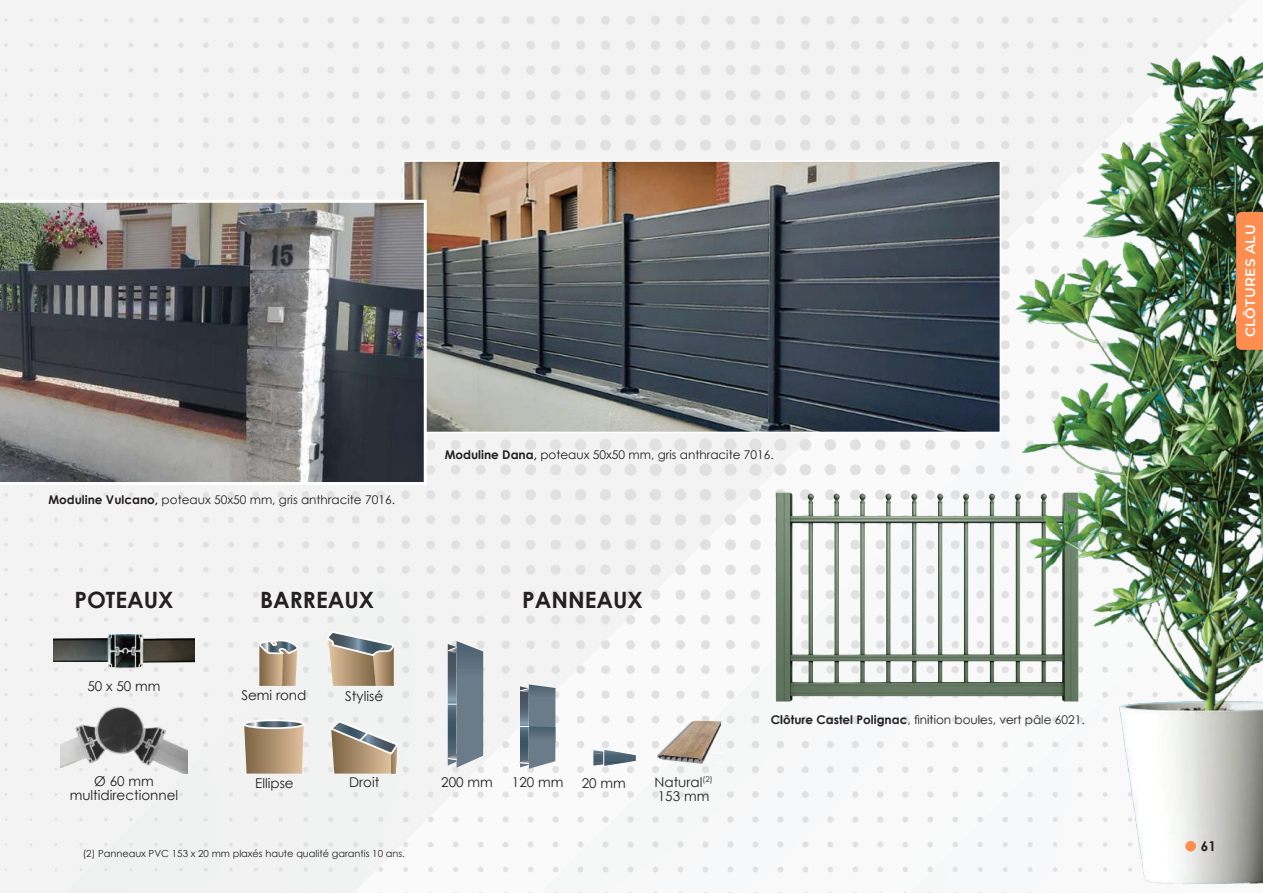
<style>
.page{position:relative;width:1263px;height:893px;background:#fff}
.page>*{position:absolute;margin:0;border:0;box-sizing:border-box;transform-origin:0 0}
.t1{font:700 22.5px "Century Gothic";color:#231f20}
.t2{font:600 13.65px "Montserrat";letter-spacing:.02em;color:#fff}
.t3{font:13.5px/14.5px "Century Gothic";color:#231f20}
.t4{font:700 13.5px "Century Gothic";color:#231f20}
.t5{font:12px "Century Gothic";color:#231f20}
.t6{font:9.75px "Century Gothic";color:#231f20}
.s1{font-weight:700}
</style>
<div class="page">
<div style="left:0;top:0;width:1245px;height:893px;background:#f3f3f3"></div>
<img style="left:406px;top:163px;width:576px;height:267px">
<div style="left:403px;top:160px;width:598px;height:273px;border:2px solid #fff"></div>
<img style="left:770px;top:485px;width:212px;height:222px">
<img style="left:982px;top:16px;width:281px;height:877px">
<svg style="left:328px;top:719px;width:72px;height:55px"></svg>
<svg style="left:327px;top:632px;width:69px;height:54px"></svg>
<svg style="left:447px;top:641px;width:36px;height:127px;background:#72828f"></svg>
<svg style="left:592px;top:749px;width:35px;height:18px"></svg>
<svg style="left:244px;top:720px;width:60px;height:54px;background:#ae967a"></svg>
<div style="left:243px;top:719px;width:61px;height:10px;border:2px solid #fff;border-radius:50%"></div>
<svg style="left:255px;top:640px;width:46px;height:46px"></svg>
<svg style="left:519px;top:684px;width:36px;height:85px;background:#71818e"></svg>
<img style="left:60px;top:703px;width:127px;height:71px">
<img style="left:53px;top:635px;width:142px;height:41px">
<img style="left:627px;top:707px;width:125px;height:75px">
<img style="left:0;top:200px;width:427px;height:285px">
<div style="left:1236px;top:212px;width:27px;height:138px;background:#ff8d4f"></div>
<div style="left:1185px;top:841px;width:11px;height:10px;background:#ff8d4f;border-radius:50%"></div>
<p class="t5" style="left:48px;top:492px;width:348px"><span class="s1">Moduline Vulcano,</span> poteaux 50x50 mm, gris anthracite 7016.</p>
<p class="t5" style="left:445px;top:446px;width:331px"><span class="s1">Moduline Dana,</span> poteaux 50x50 mm, gris anthracite 7016.</p>
<h1 class="t1" style="left:74px;top:583px;width:100px">POTEAUX</h1>
<h1 class="t1" style="left:522px;top:583px;width:122px">PANNEAUX</h1>
<h1 class="t1" style="left:260px;top:583px;width:115px">BARREAUX</h1>
<p class="t3" style="left:87px;top:679px;width:74px">50 x 50 mm</p>
<p class="t3" style="left:70px;top:774px;width:110px;text-align:center">Ø 60 mm multidirectionnel</p>
<p class="t3" style="left:241px;top:688px;width:66px">Semi rond</p>
<p class="t3" style="left:345px;top:688px;width:39px">Stylisé</p>
<p class="t3" style="left:349px;top:775px;width:32px">Droit</p>
<p class="t3" style="left:654px;top:775px;width:60px">Natural<sup>(2)<br></sup>153 mm</p>
<p class="t3" style="left:255px;top:776px;width:40px">Ellipse</p>
<p class="t3" style="left:441px;top:774px;width:53px">200 mm</p>
<p class="t3" style="left:582px;top:775px;width:46px">20 mm</p>
<p class="t3" style="left:512px;top:775px;width:53px">120 mm</p>
<p class="t6" style="left:83px;top:846px;width:324px">(2) Panneaux PVC 153 x 20 mm plaxés haute qualité garantis 10 ans.</p>
<p class="t5" style="left:771px;top:712px;width:315px"><span class="s1">Clôture Castel Polignac</span>, finition boules, vert pâle 6021.</p>
<p class="t2" style="left:1241px;top:337px;width:114px;rotate:-90deg">CLÔTURES ALU</p>
<p class="t4" style="left:1201px;top:836px;width:17px">61</p>
</div>
